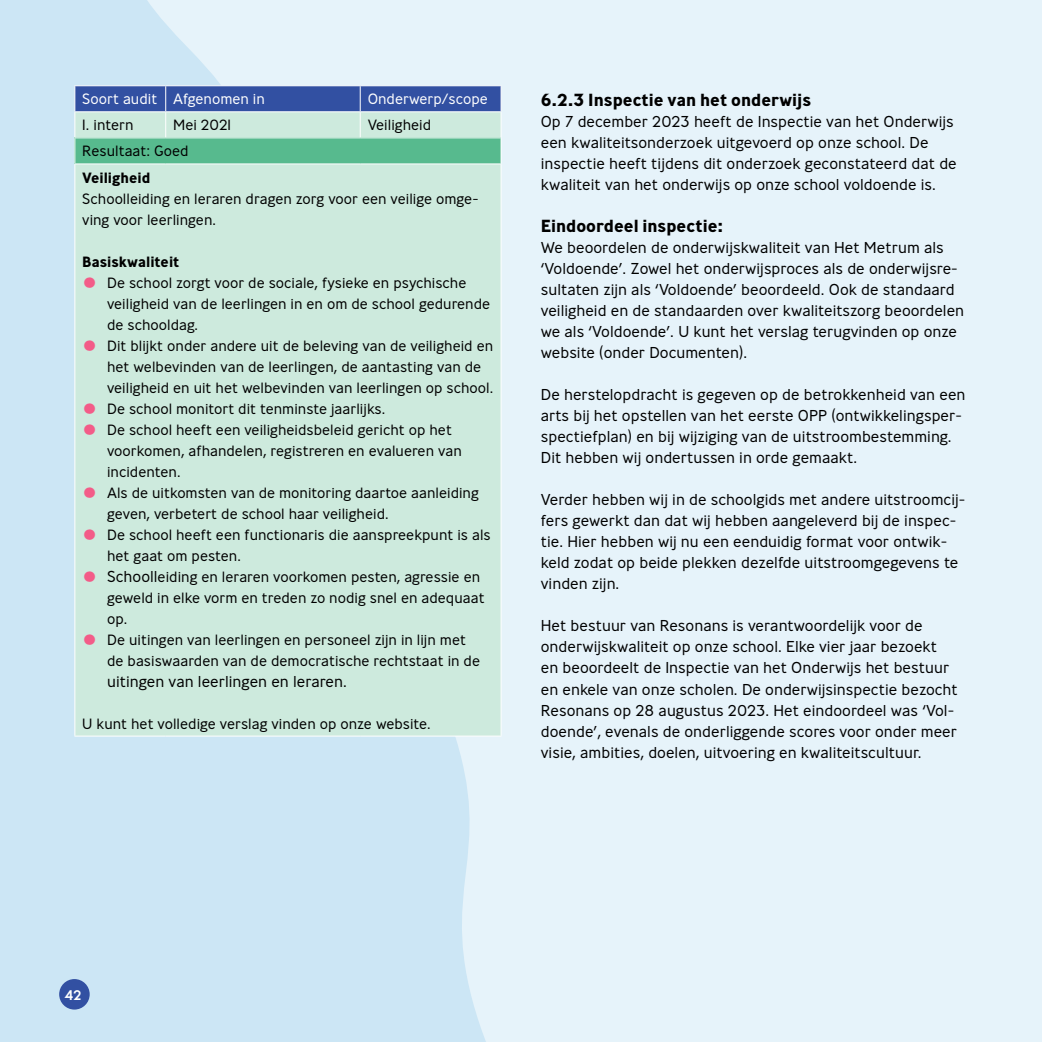
<style>
.page{position:relative;width:1042px;height:1042px;background:#e6f3fa}
.page>*{position:absolute;margin:0;border:0;box-sizing:border-box;transform-origin:0 0}
.tussenkop{font:700 17.5px "Ministry";color:#000}
.plat{font:300 15.75px/21px "Ministry";color:#000}
.tabel{font:300 14.88px/21px "Ministry";color:#000}
.tabel_diap{font:300 14.88px "Ministry";color:#fff}
.tabel-2{font:700 14.88px "Ministry";color:#000}
.t1{font:500 14px "Ministry";color:#fff}
.s1{font-weight:700;font-size:28px;color:#f35c88}
.s2{font-size:15.75px}
</style>
<div class="page">
<svg style="left:0;top:0;width:502px;height:1042px;fill:#cce6f5"></svg>
<div style="left:75px;top:164px;width:426px;height:571px;background:#cdeadd"></div>
<hr style="left:74px;top:85px;width:92px;height:1px;background:#fff">
<hr style="left:166px;top:85px;width:194px;height:1px;background:#fff">
<hr style="left:360px;top:85px;width:141px;height:1px;background:#fff">
<hr style="left:74px;top:164px;width:1px;height:571px;background:#fff">
<hr style="left:501px;top:164px;width:1px;height:571px;background:#fff">
<hr style="left:74px;top:735px;width:92px;height:1px;background:#fff">
<hr style="left:166px;top:735px;width:194px;height:1px;background:#fff">
<hr style="left:360px;top:735px;width:141px;height:1px;background:#fff">
<svg style="left:74px;top:86px;width:428px;height:77px"></svg>
<hr style="left:74px;top:163px;width:92px;height:1px;background:#fff">
<hr style="left:166px;top:163px;width:194px;height:1px;background:#fff">
<hr style="left:360px;top:163px;width:141px;height:1px;background:#fff">
<div style="left:59px;top:979px;width:31px;height:30px;background:#3250a2;border-radius:50%"></div>
<p class="tabel_diap" style="left:82px;top:90px;width:77px">Soort audit</p>
<p class="tabel_diap" style="left:173px;top:90px;width:93px">Afgenomen in</p>
<p class="tabel_diap" style="left:368px;top:90px;width:122px">Onderwerp/scope</p>
<p class="tabel" style="left:82px;top:114px;width:53px">1. intern</p>
<p class="tabel" style="left:173px;top:114px;width:60px">Mei 2021</p>
<p class="tabel" style="left:368px;top:114px;width:65px">Veiligheid</p>
<p class="tabel" style="left:82px;top:141px;width:108px">Resultaat: Goed</p>
<p class="tabel-2" style="left:82px;top:168px;width:70px">Veiligheid</p>
<p class="tabel" style="left:82px;top:188px;width:398px">Schoolleiding en leraren dragen zorg voor een veilige omge&shy;ving voor leerlingen.</p>
<p class="tabel-2" style="left:82px;top:252px;width:99px">Basiskwaliteit</p>
<p class="tabel" style="left:107px;top:272px;width:384px;text-indent:-25px"><span class="s1">•</span> De school zorgt voor de sociale, fysieke en psychische veiligheid van de leerlingen in en om de school gedurende de schooldag.</p>
<p class="tabel" style="left:107px;top:335px;width:388px;text-indent:-25px"><span class="s1">•</span> Dit blijkt onder andere uit de beleving van de veiligheid en het welbevinden van de leerlingen, de aantasting van de veiligheid en uit het welbevinden van leerlingen op school.</p>
<p class="tabel" style="left:82px;top:398px;width:305px"><span class="s1">•</span> De school monitort dit tenminste jaarlijks.</p>
<p class="tabel" style="left:107px;top:419px;width:356px;text-indent:-25px"><span class="s1">•</span> De school heeft een veiligheidsbeleid gericht op het voorkomen, afhandelen, registreren en evalueren van incidenten.</p>
<p class="tabel" style="left:107px;top:482px;width:373px;text-indent:-25px"><span class="s1">•</span> Als de uitkomsten van de monitoring daartoe aanleiding geven, verbetert de school haar veiligheid.</p>
<p class="tabel" style="left:107px;top:524px;width:385px;text-indent:-25px"><span class="s1">•</span> De school heeft een functionaris die aanspreekpunt is als het gaat om pesten.</p>
<p class="tabel" style="left:107px;top:566px;width:379px;text-indent:-25px"><span class="s1">•</span> <span class="s2">Schooll</span>eiding en leraren voorkomen pesten, agressie en geweld in elke vorm en treden zo nodig snel en adequaat op.</p>
<p class="tabel" style="left:107px;top:629px;width:374px;text-indent:-25px"><span class="s1">•</span> De uitingen van leerlingen en personeel zijn in lijn met de basiswaarden van de democratische rechtstaat in de</p>
<p class="plat" style="left:107px;top:670px;width:241px">uitingen van leerlingen en leraren.</p>
<p class="tabel" style="left:82px;top:713px;width:350px">U kunt het volledige verslag vinden op onze website.</p>
<p class="tussenkop" style="left:541px;top:89px;width:272px">6.2.3 Inspectie van het onderwijs</p>
<p class="plat" style="left:541px;top:111px;width:417px">Op 7 december 2023 heeft de Inspectie van het Onderwijs een kwaliteitsonderzoek uitgevoerd op onze school. De inspectie heeft tijdens dit onderzoek geconstateerd dat de kwaliteit van het onderwijs op onze school voldoende is.</p>
<p class="tussenkop" style="left:541px;top:215px;width:184px">Eindoordeel inspectie:</p>
<p class="plat" style="left:541px;top:237px;width:425px">We beoordelen de onderwijskwaliteit van Het Metrum als ‘Voldoende’. Zowel het onderwijsproces als de onderwijsre&shy;sultaten zijn als ‘Voldoende’ beoordeeld. Ook de standaard veiligheid en de standaarden over kwaliteitszorg beoordelen we als ‘Voldoende’. U kunt het verslag terugvinden op onze website (onder Documenten).</p>
<p class="plat" style="left:541px;top:384px;width:426px">De herstelopdracht is gegeven op de betrokkenheid van een arts bij het opstellen van het eerste OPP (ontwikkelingsper&shy;spectiefplan) en bij wijziging van de uitstroombestemming.<br>Dit hebben wij ondertussen in orde gemaakt.</p>
<p class="plat" style="left:541px;top:489px;width:426px">Verder hebben wij in de schoolgids met andere uitstroomcij&shy;fers gewerkt dan dat wij hebben aangeleverd bij de inspec&shy;tie. Hier hebben wij nu een eenduidig format voor ontwik&shy;keld zodat op beide plekken dezelfde uitstroomgegevens te vinden zijn.</p>
<p class="plat" style="left:541px;top:615px;width:418px">Het bestuur van Resonans is verantwoordelijk voor de onderwijskwaliteit op onze school. Elke vier jaar bezoekt en beoordeelt de Inspectie van het Onderwijs het bestuur en enkele van onze scholen. De onderwijsinspectie bezocht Resonans op 28 augustus 2023. Het eindoordeel was ‘Vol&shy;doende’, evenals de onderliggende scores voor onder meer visie, ambities, doelen, uitvoering en kwaliteitscultuur.</p>
<p class="t1" style="left:65px;top:985px;width:18px">42</p>
</div>
